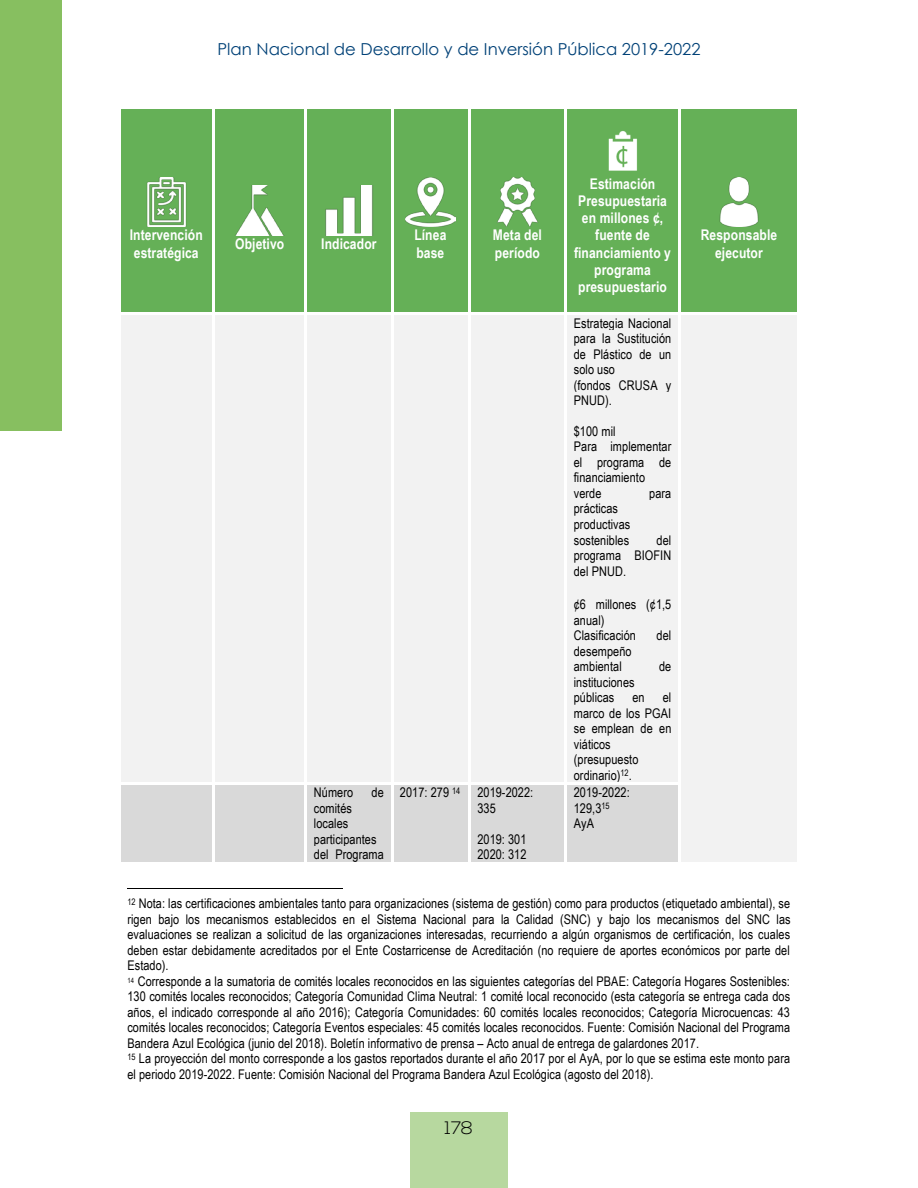
<style>
.page{position:relative;width:918px;height:1188px;background:#fff}
.page>*{position:absolute;margin:0;border:0;box-sizing:border-box;transform-origin:0 0}
.t1{font:300 18px "Nexa";color:#000}
.t2{font:16.5px "Century Gothic";color:#004177}
.t3{font:700 14.7px/17.2px "Arial Narrow";letter-spacing:.005em;color:#fff}
.t4{font:13.35px/15.5px "Arial Narrow";letter-spacing:.005em;color:#000}
</style>
<div class="page">
<div style="left:410px;top:1113px;width:98px;height:75px;background:#b7d89f"></div>
<div style="left:0;top:0;width:61px;height:430px;background:#87bf60"></div>
<div style="left:121px;top:109px;width:91px;height:204px;background:#65b057"></div>
<div style="left:215px;top:109px;width:90px;height:204px;background:#65b057"></div>
<div style="left:307px;top:109px;width:84px;height:204px;background:#65b057"></div>
<div style="left:393px;top:109px;width:75px;height:204px;background:#65b057"></div>
<div style="left:470px;top:109px;width:94px;height:204px;background:#65b057"></div>
<div style="left:567px;top:109px;width:111px;height:204px;background:#65b057"></div>
<div style="left:680px;top:109px;width:117px;height:204px;background:#65b057"></div>
<div style="left:121px;top:315px;width:91px;height:468px;background:#f2f2f2"></div>
<div style="left:215px;top:315px;width:90px;height:468px;background:#f2f2f2"></div>
<div style="left:307px;top:315px;width:84px;height:468px;background:#f2f2f2"></div>
<div style="left:393px;top:315px;width:75px;height:468px;background:#f2f2f2"></div>
<div style="left:470px;top:315px;width:94px;height:468px;background:#f2f2f2"></div>
<div style="left:567px;top:315px;width:111px;height:468px;background:#f2f2f2"></div>
<div style="left:680px;top:315px;width:117px;height:468px;background:#f2f2f2"></div>
<div style="left:121px;top:785px;width:91px;height:77px;background:#d9d9d9"></div>
<div style="left:215px;top:785px;width:90px;height:77px;background:#d9d9d9"></div>
<div style="left:307px;top:785px;width:84px;height:77px;background:#d9d9d9"></div>
<div style="left:393px;top:785px;width:75px;height:77px;background:#d9d9d9"></div>
<div style="left:470px;top:785px;width:94px;height:77px;background:#d9d9d9"></div>
<div style="left:567px;top:785px;width:111px;height:77px;background:#d9d9d9"></div>
<div style="left:680px;top:783px;width:117px;height:79px;background:#f2f2f2"></div>
<hr style="left:127px;top:888px;width:216px;height:1px;background:#000">
<img style="left:147px;top:177px;width:40px;height:50px">
<img style="left:235px;top:186px;width:49px;height:49px">
<img style="left:325px;top:186px;width:48px;height:49px">
<img style="left:406px;top:177px;width:49px;height:50px">
<img style="left:497px;top:177px;width:41px;height:50px">
<img style="left:608px;top:131px;width:29px;height:40px">
<img style="left:719px;top:177px;width:40px;height:50px">
<p class="t2" style="left:218px;top:37px;width:484px">Plan Nacional de Desarrollo y de Inversión Pública 2019-2022</p>
<p class="t3" style="left:130px;top:226px;width:75px">Intervención estratégica</p>
<p class="t3" style="left:235px;top:235px;width:51px">Objetivo</p>
<p class="t3" style="left:321px;top:235px;width:57px">Indicador</p>
<p class="t3" style="left:414px;top:226px;width:34px">Línea base</p>
<p class="t3" style="left:493px;top:226px;width:51px">Meta del período</p>
<p class="t4" style="left:314px;top:784px;width:41px">Número</p>
<p class="t4" style="left:372px;top:784px;width:14px">de</p>
<p class="t4" style="left:314px;top:800px;width:71px">comités locales participantes del Programa</p>
<p class="t4" style="left:400px;top:784px;width:62px">2017: 279 <sup>14</sup></p>
<p class="t4" style="left:477px;top:784px;width:57px">2019-2022:<br>335</p>
<p class="t4" style="left:477px;top:831px;width:51px">2019: 301<br>2020: 312</p>
<p class="t3" style="left:574px;top:174px;width:98px;text-align:center">Estimación<br>Presupuestaria en millones ¢, fuente de financiamiento y programa presupuestario</p>
<p class="t4" style="left:574px;top:315px;width:99px">Estrategia Nacional para la Sustitución de Plástico de un solo uso<br>(fondos CRUSA y<br>PNUD).</p>
<p class="t4" style="left:574px;top:423px;width:99px">$100 mil<br>Para implementar el programa de financiamiento verde</p>
<p class="t4" style="left:649px;top:485px;width:24px">para</p>
<p class="t4" style="left:574px;top:500px;width:58px">prácticas productivas sostenibles</p>
<p class="t4" style="left:574px;top:532px;width:99px;text-align:justify;text-indent:83px">del programa BIOFIN del PNUD.</p>
<p class="t4" style="left:574px;top:597px;width:99px">¢6 millones (¢1,5 anual)<br>Clasificación</p>
<p class="t4" style="left:657px;top:628px;width:16px">del</p>
<p class="t4" style="left:574px;top:643px;width:59px">desempeño ambiental</p>
<p class="t4" style="left:659px;top:658px;width:14px">de</p>
<p class="t4" style="left:574px;top:674px;width:62px">instituciones públicas</p>
<p class="t4" style="left:574px;top:689px;width:99px;text-indent:89px">el marco de los PGAI se emplean de en viáticos (presupuesto ordinario)<sup>12</sup>.</p>
<p class="t4" style="left:632px;top:689px;width:14px">en</p>
<p class="t4" style="left:574px;top:784px;width:57px">2019-2022:<br>129,3<sup>15<br></sup>AyA</p>
<p class="t3" style="left:701px;top:226px;width:78px;text-align:center">Responsable ejecutor</p>
<p class="t4" style="left:127px;top:895px;width:665px"><sup>12</sup> Nota: las certificaciones ambientales tanto para organizaciones (sistema de gestión) como para productos (etiquetado ambiental), se rigen bajo los mecanismos establecidos en el Sistema Nacional para la Calidad (SNC) y bajo los mecanismos del SNC las evaluaciones se realizan a solicitud de las organizaciones interesadas, recurriendo a algún organismos de certificación, los cuales deben estar debidamente acreditados por el Ente Costarricense de Acreditación (no requiere de aportes económicos por parte del Estado).<br><sup>14</sup> Corresponde a la sumatoria de comités locales reconocidos en las siguientes categorías del PBAE: Categoría Hogares Sostenibles:<br>130 comités locales reconocidos; Categoría Comunidad Clima Neutral: 1 comité local reconocido (esta categoría se entrega cada dos años, el indicado corresponde al año 2016); Categoría Comunidades: 60 comités locales reconocidos; Categoría Microcuencas: 43 comités locales reconocidos; Categoría Eventos especiales: 45 comités locales reconocidos. Fuente: Comisión Nacional del Programa Bandera Azul Ecológica (junio del 2018). Boletín informativo de prensa – Acto anual de entrega de galardones 2017.<br><sup>15</sup> La proyección del monto corresponde a los gastos reportados durante el año 2017 por el AyA, por lo que se estima este monto para el periodo 2019-2022. Fuente: Comisión Nacional del Programa Bandera Azul Ecológica (agosto del 2018).</p>
<h1 class="t1" style="left:445px;top:1117px;width:30px">178</h1>
</div>
